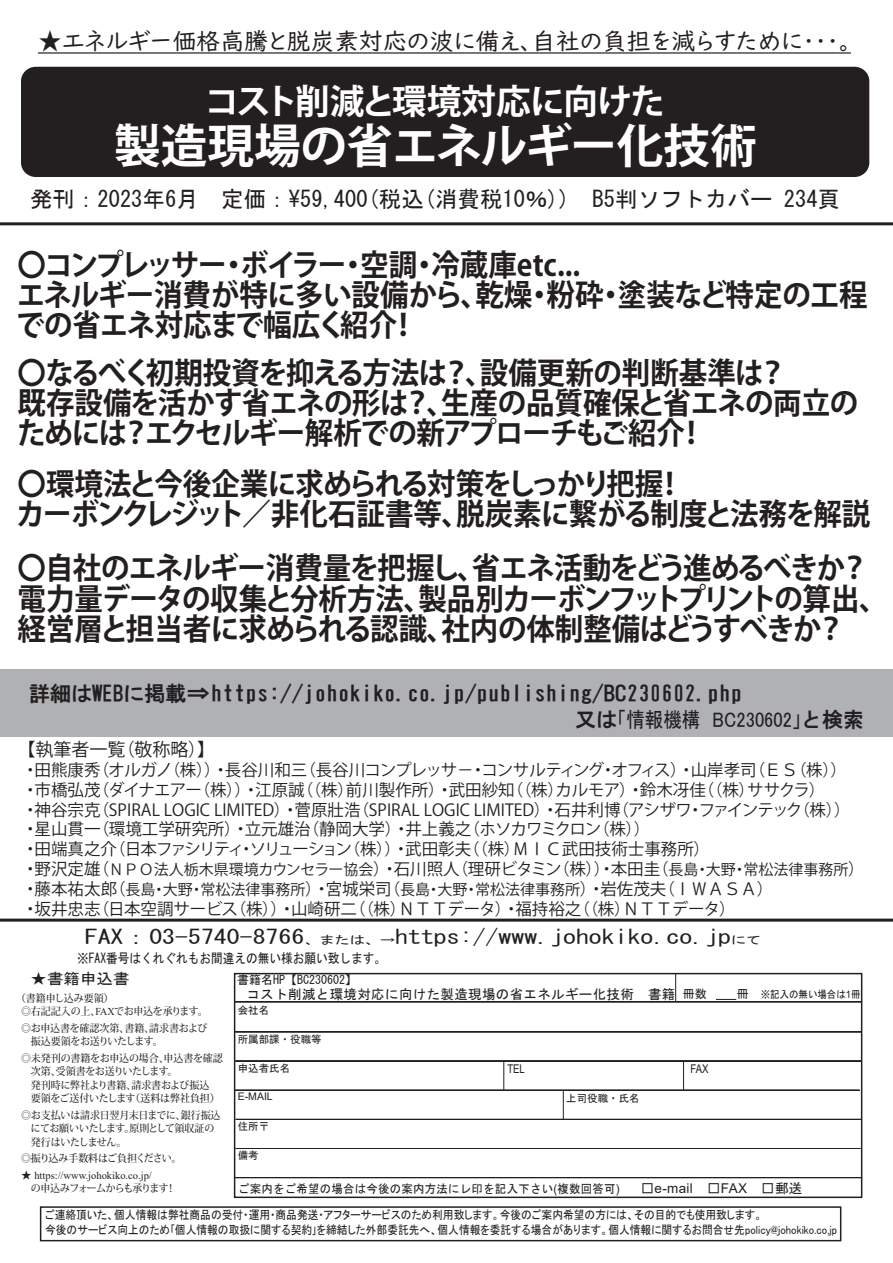
<style>
.page{position:relative;width:893px;height:1263px;background:#fff}
.page>*{position:absolute;margin:0;border:0;box-sizing:border-box;transform-origin:0 0}
.t1{font:700 46.5px "Koz Go Pr 6 N";letter-spacing:-.01em;color:#fff}
.t2{font:700 34.5px "Koz Go Pr 6 N";letter-spacing:-.03em;color:#fff}
.t3{font:700 30.15px/30.2px "Koz Go Pr 6 N";letter-spacing:-.03em;color:#231f20;scale:.94 1}
.t4{font:24px "UD Digi Kyokasho NK R";color:#231f20}
.t5{font:22.5px "MS Gothic";color:#231f20}
.t6{font:21px "HG Gothic E";color:#231f20}
.t7{font:21px "MS P Gothic";color:#231f20;scale:.88 1}
.t8{font:19.8px "MS Gothic";color:#231f20;scale:1.3 1}
.t9{font:18px "Koz Go Pr 6 N";color:#231f20}
.t10{font:16.5px/19.8px "Koz Go Pr 6 N";color:#231f20}
.t11{font:15px "Koz Go Pr 6 N";color:#231f20}
.t12{font:15px "MS Gothic";color:#231f20;scale:1.1 1}
.t13{font:13.5px "MS Gothic";letter-spacing:.025em;color:#231f20}
.t14{font:13.5px "MS Gothic";color:#231f20;scale:.86 1}
.t15{font:12px/14.4px "MS P Gothic";color:#231f20;scale:.9 1}
.t16{font:12px "MS Gothic";letter-spacing:.025em;color:#231f20;scale:.95 1}
.t17{font:12px "MS Gothic";color:#231f20}
.t18{font:12px "Arial";color:#231f20;scale:.8 1}
.t19{font:500 10.5px/13.5px "Koz Min Pro";letter-spacing:-.02em;color:#231f20;scale:.95 1}
.t20{font:10.5px "MS Gothic";color:#231f20}
.t21{font:10.5px "Times New Roman";color:#231f20}
.t22{font:10.5px "MS Gothic";color:#231f20;scale:.9 1}
.t23{font:500 10.5px "Koz Min Pro";letter-spacing:-.045em;color:#231f20;scale:.95 1}
.t24{font:500 10.5px "Koz Min Pro";letter-spacing:-.08em;color:#231f20;scale:.95 1}
.t25{font:10.5px "Arial";color:#231f20}
.s1{font-family:"HG Gothic E"}
.s2{font-size:16.5px}
.s3{font-size:15px}
.s4{font-size:11.7px}
.s5{font-family:"Times New Roman";font-weight:400}
.s6{font-family:"Koz Min Pro";font-weight:500}
.s7{font-style:inherit}
.s8{font-size:12px}
.s9{font-family:"Arial"}
.s10{font-size:13.5px}
.s11{font-family:"Arial";font-size:13.5px}
</style>
<div class="page">
<div style="left:21px;top:67px;width:848px;height:110px;background:#231f20;border-radius:15px"></div>
<hr style="left:0;top:919px;width:893px;height:3px;background:#231f20">
<hr style="left:0;top:222px;width:893px;height:3px;background:#231f20">
<div style="left:40px;top:1206px;width:801px;height:35px;border:2px solid #231f20"></div>
<svg style="left:233px;top:972px;width:630px;height:227px"></svg>
<hr style="left:235px;top:1001px;width:627px;height:1px;background:#231f20">
<svg style="left:503px;top:1062px;width:1px;height:28px"></svg>
<svg style="left:675px;top:974px;width:1px;height:27px"></svg>
<hr style="left:235px;top:1090px;width:625px;height:1px;background:#231f20">
<hr style="left:235px;top:1031px;width:627px;height:1px;background:#231f20">
<svg style="left:563px;top:1091px;width:1px;height:28px"></svg>
<hr style="left:235px;top:1177px;width:627px;height:1px;background:#231f20">
<hr style="left:235px;top:1061px;width:627px;height:1px;background:#231f20">
<svg style="left:716px;top:999px;width:20px;height:1px"></svg>
<hr style="left:235px;top:1119px;width:626px;height:1px;background:#231f20">
<hr style="left:235px;top:1148px;width:625px;height:1px;background:#231f20">
<svg style="left:683px;top:1062px;width:1px;height:28px"></svg>
<div style="left:0;top:669px;width:893px;height:67px;background:#b0b1b5"></div>
<hr style="left:38px;top:52px;width:813px;height:2px;background:#231f20">
<h3 class="t4" style="left:38px;top:27px;width:814px">★エネルギー価格高騰と脱炭素対応の波に備え、自社の負担を減らすために・・・。</h3>
<h2 class="t2" style="left:205px;top:82px;width:461px">コスト削減と環境対応に向けた</h2>
<h1 class="t1" style="left:114px;top:120px;width:644px">製造現場の省エネルギー化技術</h1>
<h3 class="t5" style="left:8px;top:187px;width:834px">　発刊：2023年6月 定価：\59,400(税込(消費税10％))　B5判ソフトカバー 234頁</h3>
<h3 class="t3" style="left:16px;top:250px;width:907px">〇コンプレッサー・ボイラー・空調・冷蔵庫etc...<br>エネルギー消費が特に多い設備から、乾燥・粉砕・塗装など特定の工程での省エネ対応まで幅広く紹介！</h3>
<h3 class="t3" style="left:17px;top:358px;width:897px">〇なるべく初期投資を抑える方法は？、設備更新の判断基準は？<br>既存設備を活かす省エネの形は？、生産の品質確保と省エネの両立のためには？エクセルギー解析での新アプローチもご紹介！</h3>
<h3 class="t3" style="left:16px;top:470px;width:910px">〇環境法と今後企業に求められる対策をしっかり把握！<br>カーボンクレジット／非化石証書等、脱炭素に繋がる制度と法務を解説</h3>
<h3 class="t3" style="left:18px;top:554px;width:927px">〇自社のエネルギー消費量を把握し、省エネ活動をどう進めるべきか？電力量データの収集と分析方法、製品別カーボンフットプリントの算出、経営層と担当者に求められる認識、社内の体制整備はどうすべきか？</h3>
<p class="t6" style="left:29px;top:683px;width:715px">詳細はWEBに掲載⇒https://johokiko.co.jp/publishing/BC230602.php</p>
<p class="t7" style="left:575px;top:709px;width:330px"><span class="s1">又は</span>「情報機構　BC230602」<span class="s1">と検索</span></p>
<p class="t9" style="left:18px;top:739px;width:199px">【執筆者一覧（敬称略）】</p>
<p class="t10" style="left:22px;top:760px;width:830px">・田熊康秀（オルガノ（株））・長谷川和三（長谷川コンプレッサ－・コンサルティング・オフィス）・山岸孝司（ＥＳ（株））・市橋弘茂（ダイナエアー（株））・江原誠（（株）前川製作所）・武田紗知（（株）カルモア）・鈴木冴佳（（株）ササクラ）<br>・神谷宗克（SPIRAL LOGIC LIMITED）・菅原壯浩（SPIRAL LOGIC LIMITED）・石井利博（アシザワ・ファインテック（株））・星山貫一（環境工学研究所）・立元雄治（静岡大学）・井上義之（ホソカワミクロン（株））<br>・田端真之介（日本ファシリティ・ソリューション（株））・武田彰夫（（株）ＭＩＣ武田技術士事務所）</p>
<p class="t11" style="left:22px;top:861px;width:844px"><span class="s2">・野沢定雄（</span>ＮＰＯ法人栃木県環境カウンセラー協会<span class="s2">）・石川照人（理研ビタミン（株））・本田圭（</span>長島・大野・常松法律事務所<span class="s2">）</span></p>
<p class="t10" style="left:22px;top:879px;width:752px">・藤本祐太郎（<span class="s3">長島・大野・常松法律事務所</span>）・宮城栄司（<span class="s3">長島・大野・常松法律事務所</span>）・岩佐茂夫（ＩＷＡＳＡ）・坂井忠志（日本空調サービス（株））・山崎研二（（株）ＮＴＴデータ）・福持裕之（（株）ＮＴＴデータ）</p>
<p class="t8" style="left:85px;top:927px;width:522px">FAX：03-5740-8766<span class="s4">、または、→</span>https://www.johokiko.co.jp<span class="s4">にて</span></p>
<p class="t14" style="left:77px;top:951px;width:361px">※FAX番号はくれぐれもお間違えの無い様お願い致します。</p>
<p class="t12" style="left:31px;top:971px;width:92px">★書籍申込書</p>
<p class="t19" style="left:21px;top:990px;width:198px;text-indent:-5px">（書籍申し込み要領）<br>◎右記記入の上、<span class="s5">FAX</span>でお申込を承ります。</p>
<p class="t19" style="left:31px;top:1020px;width:187px;text-indent:-10px">◎お申込書を確認次第、書籍、請求書および振込要領をお送りいたします。</p>
<p class="t19" style="left:31px;top:1050px;width:203px;text-indent:-10px">◎未発刊の書籍をお申込の場合、申込書を確認次第、受領書をお送りいたします。<br>発刊時に弊社より書籍、請求書および振込<br>要領をご送付いたします（送料は弊社負担）</p>
<p class="t19" style="left:31px;top:1107px;width:201px;text-indent:-10px">◎お支払いは請求日翌月末日までに、銀行振込にてお願いいたします。原則として領収証の発行はいたしません。</p>
<p class="t23" style="left:21px;top:1151px;width:171px">◎振り込み手数料はご負担ください。</p>
<p class="t21" style="left:21px;top:1168px;width:132px"><span class="s6">★</span> https://www.johokiko.co.jp/</p>
<p class="t24" style="left:31px;top:1181px;width:154px">の申込みフォームからも承ります！</p>
<p class="t17" style="left:237px;top:974px;width:121px">書籍名HP【BC230602】</p>
<p class="t13" style="left:247px;top:987px;width:430px"><span class="s7">コスト削減と環境対応に向けた</span>製造現場の省エネルギー化技術　書籍</p>
<p class="t20" style="left:238px;top:1005px;width:33px">会社名</p>
<p class="t20" style="left:238px;top:1034px;width:85px">所属部課・役職等</p>
<p class="t20" style="left:238px;top:1062px;width:54px">申込者氏名</p>
<p class="t18" style="left:507px;top:1060px;width:24px">TEL</p>
<p class="t25" style="left:238px;top:1089px;width:37px">E-MAIL</p>
<p class="t20" style="left:566px;top:1093px;width:75px">上司役職・氏名</p>
<p class="t20" style="left:238px;top:1121px;width:33px">住所〒</p>
<p class="t20" style="left:238px;top:1150px;width:22px">備考</p>
<p class="t22" style="left:683px;top:989px;width:199px"><span class="s8">冊数 　　冊　</span>※記入の無い場合は<span class="s9">1</span>冊</p>
<p class="t18" style="left:690px;top:1060px;width:24px">FAX</p>
<p class="t16" style="left:238px;top:1183px;width:595px">ご案内をご希望の場合は今後の案内方法にレ印を記入下さい<span class="s9">(</span>複数回答可<span class="s9">)</span><span class="s10">　 □</span><span class="s11">e-mail</span><span class="s10">　□</span><span class="s11">FAX</span><span class="s10">　□郵送</span></p>
<p class="t15" style="left:45px;top:1208px;width:882px">ご連絡頂いた、個人情報は弊社商品の受付・運用・商品発送・アフターサービスのため利用致します。今後のご案内希望の方には、その目的でも使用致します。<br>今後のサービス向上のため｢個人情報の取扱に関する契約｣を締結した外部委託先へ、個人情報を委託する場合があります。個人情報に関するお問合せ先policy@johokiko.co.jp</p>
</div>
